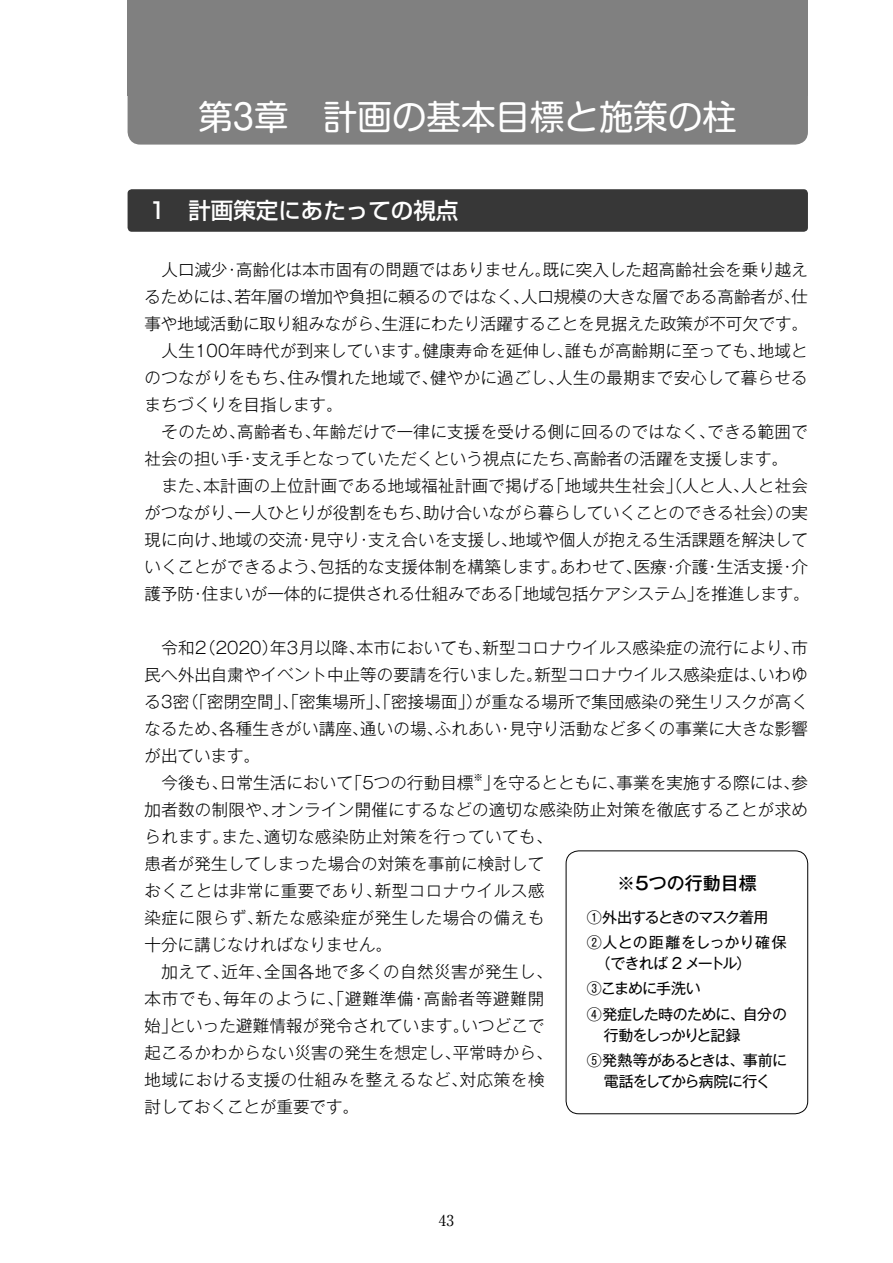
<style>
.page{position:relative;width:893px;height:1263px;background:#fff}
.page>*{position:absolute;margin:0;border:0;box-sizing:border-box;transform-origin:0 0}
.t1{font:34.5px "Shin M Go Pro";color:#fff}
.t2{font:500 22.5px "Shin Go Pr 6 N";color:#fff}
.t3{font:500 18px "Gothic MB101 Pr 6 N";color:#000}
.t4{font:300 16.5px "Gothic MB101 Pr 6 N";letter-spacing:.01em;color:#000}
.t5{font:300 16.5px "Gothic MB101 Pr 6 N";letter-spacing:.03em;color:#000}
.t6{font:300 16.5px "Gothic MB101 Pr 6 N";letter-spacing:.05em;color:#000}
.t7{font:15px/25.2px "Gothic MB101 Pr 6 N";letter-spacing:-.055em;color:#000}
.t8{font:15px/25.2px "Gothic MB101 Pr 6 N";letter-spacing:-.025em;color:#000}
.t9{font:15px "Ryumin Pr 6 N";color:#000}
.t10{font:300 9.6px "Gothic MB101 Pr 6 N";color:#000}
</style>
<div class="page">
<div style="left:128px;top:96px;width:680px;height:49px;background:#808080"></div>
<div style="left:128px;top:0;width:680px;height:96px;background:#808080"></div>
<div style="left:566px;top:850px;width:242px;height:264px;border:1px solid #000;border-radius:13px"></div>
<div style="left:128px;top:189px;width:680px;height:43px;background:#373737;border-radius:4px"></div>
<h1 class="t1" style="left:198px;top:89px;width:540px">第3章　計画の基本目標と施策の柱</h1>
<h2 class="t2" style="left:149px;top:192px;width:311px">1　計画策定にあたっての視点</h2>
<p class="t4" style="left:162px;top:256px;width:648px">人口減少・高齢化は本市固有の問題ではありません。既に突入した超高齢社会を乗り越え</p>
<p class="t4" style="left:145px;top:283px;width:665px">るためには、若年層の増加や負担に頼るのではなく、人口規模の大きな層である高齢者が、仕</p>
<p class="t4" style="left:145px;top:310px;width:665px">事や地域活動に取り組みながら、生涯にわたり活躍することを見据えた政策が不可欠です。</p>
<p class="t4" style="left:162px;top:337px;width:648px">人生100年時代が到来しています。健康寿命を延伸し、誰もが高齢期に至っても、地域と</p>
<p class="t4" style="left:145px;top:364px;width:665px">のつながりをもち、住み慣れた地域で、健やかに過ごし、人生の最期まで安心して暮らせる</p>
<p class="t4" style="left:145px;top:391px;width:199px">まちづくりを目指します。</p>
<p class="t4" style="left:162px;top:418px;width:648px">そのため、高齢者も、年齢だけで一律に支援を受ける側に回るのではなく、できる範囲で</p>
<p class="t4" style="left:145px;top:445px;width:645px">社会の担い手・支え手となっていただくという視点にたち、高齢者の活躍を支援します。</p>
<p class="t4" style="left:162px;top:472px;width:648px">また、本計画の上位計画である地域福祉計画で掲げる「地域共生社会」（人と人、人と社会</p>
<p class="t4" style="left:145px;top:499px;width:665px">がつながり、一人ひとりが役割をもち、助け合いながら暮らしていくことのできる社会）の実</p>
<p class="t4" style="left:145px;top:526px;width:665px">現に向け、地域の交流・見守り・支え合いを支援し、地域や個人が抱える生活課題を解決して</p>
<p class="t4" style="left:145px;top:553px;width:665px">いくことができるよう、包括的な支援体制を構築します。あわせて、医療・介護・生活支援・介</p>
<p class="t4" style="left:145px;top:580px;width:667px">護予防・住まいが一体的に提供される仕組みである「地域包括ケアシステム」を推進します。</p>
<p class="t4" style="left:162px;top:634px;width:648px">令和2（2020）年3月以降、本市においても、新型コロナウイルス感染症の流行により、市</p>
<p class="t4" style="left:145px;top:661px;width:665px">民へ外出自粛やイベント中止等の要請を行いました。新型コロナウイルス感染症は、いわゆ</p>
<p class="t4" style="left:145px;top:688px;width:665px">る3密（「密閉空間」、「密集場所」、「密接場面」）が重なる場所で集団感染の発生リスクが高く</p>
<p class="t4" style="left:145px;top:715px;width:665px">なるため、各種生きがい講座、通いの場、ふれあい・見守り活動など多くの事業に大きな影響</p>
<p class="t4" style="left:145px;top:742px;width:117px">が出ています。</p>
<p class="t4" style="left:162px;top:769px;width:313px">今後も、日常生活において「5つの行動目標</p>
<p class="t10" style="left:474px;top:769px;width:11px">※</p>
<p class="t4" style="left:483px;top:769px;width:326px">」を守るとともに、事業を実施する際には、参</p>
<p class="t4" style="left:145px;top:796px;width:665px">加者数の制限や、オンライン開催にするなどの適切な感染防止対策を徹底することが求め</p>
<p class="t5" style="left:145px;top:823px;width:410px">られます。また、適切な感染防止対策を行っていても、</p>
<p class="t4" style="left:145px;top:850px;width:401px">患者が発生してしまった場合の対策を事前に検討して</p>
<p class="t5" style="left:145px;top:877px;width:401px">おくことは非常に重要であり、新型コロナウイルス感</p>
<p class="t5" style="left:145px;top:904px;width:401px">染症に限らず、新たな感染症が発生した場合の備えも</p>
<p class="t4" style="left:145px;top:931px;width:249px">十分に講じなければなりません。</p>
<p class="t5" style="left:162px;top:958px;width:393px">加えて、近年、全国各地で多くの自然災害が発生し、</p>
<p class="t6" style="left:145px;top:985px;width:401px">本市でも、毎年のように、「避難準備・高齢者等避難開</p>
<p class="t4" style="left:145px;top:1012px;width:401px">始」といった避難情報が発令されています。いつどこで</p>
<p class="t4" style="left:145px;top:1039px;width:410px">起こるかわからない災害の発生を想定し、平常時から、</p>
<p class="t5" style="left:145px;top:1066px;width:401px">地域における支援の仕組みを整えるなど、対応策を検</p>
<p class="t4" style="left:145px;top:1093px;width:216px">討しておくことが重要です。</p>
<p class="t3" style="left:617px;top:868px;width:141px">※5つの行動目標</p>
<p class="t8" style="left:587px;top:903px;width:216px">①外出するときのマスク着用<br>②人との距離をしっかり確保　</p>
<p class="t7" style="left:587px;top:950px;width:202px;text-indent:9px">（できれば 2 メートル）<br>③こまめに手洗い<br>④発症した時のために、自分の</p>
<p class="t7" style="left:587px;top:1021px;width:202px;text-indent:17px">行動をしっかりと記録<br>⑤発熱等があるときは、事前に</p>
<p class="t7" style="left:604px;top:1067px;width:168px">電話をしてから病院に行く</p>
<p class="t9" style="left:439px;top:1209px;width:16px">43</p>
</div>
